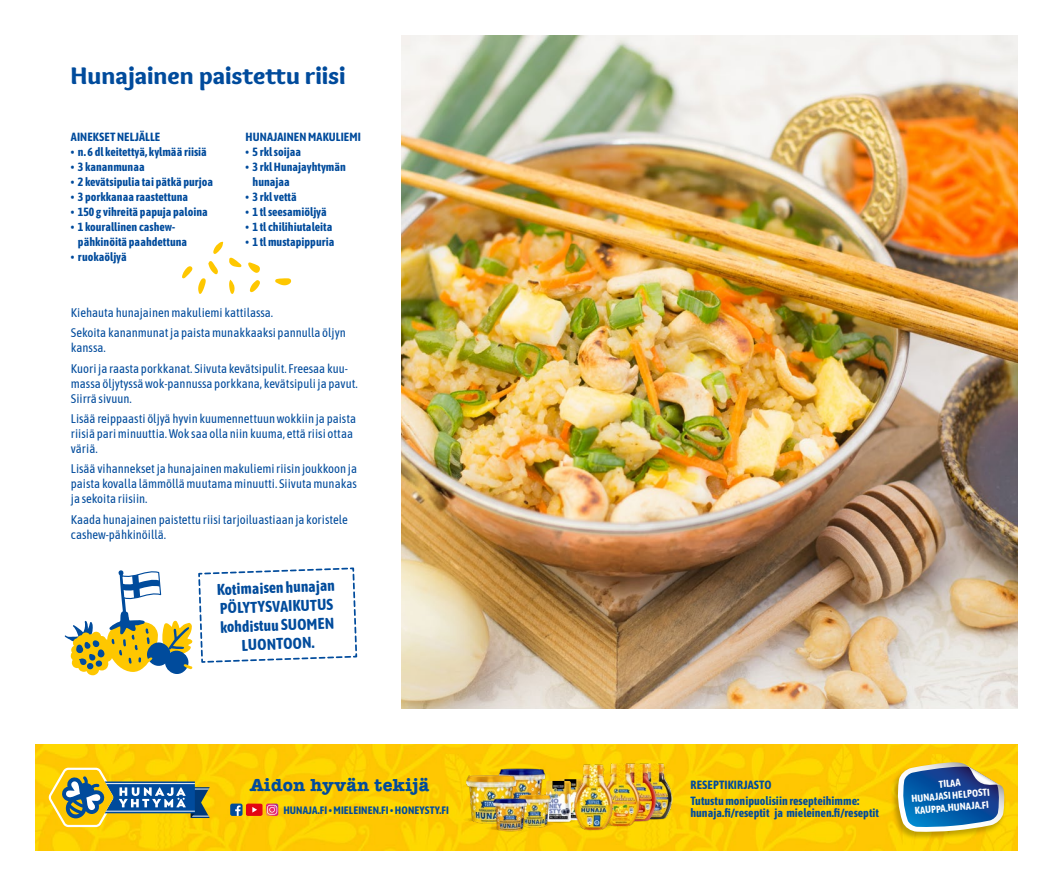
<style>
.page{position:relative;width:1053px;height:886px;background:#fff}
.page>*{position:absolute;margin:0;border:0;box-sizing:border-box;transform-origin:0 0}
.Iso_Reseptin_otsikko{font:900 25px "Overlock";color:#004b9c}
.t1{font:700 17.62px "American Typewriter ITC Pro";letter-spacing:.025em;color:#004b9c}
.Nostoteksti_Asap{font:700 15.62px/18.8px "Asap Condensed";color:#004b9c;text-align:center}
.Resepti_ohjeteksti_A{font:12.5px/15px "Asap Condensed";color:#004b9c}
.AINESOSAT_OTSIKKO_As{font:700 11.88px/15px "Asap Condensed";color:#004b9c}
.t2{font:700 10.75px "Asap Condensed";letter-spacing:.01em;color:#004b9c}
.t3{font:700 10.12px/12.4px "Asap Condensed";color:#fff;text-align:center}
</style>
<div class="page">
<img style="left:401px;top:35px;width:616px;height:674px">
<svg style="left:64px;top:567px;width:294px;height:109px"></svg>
<svg style="left:249px;top:280px;width:11px;height:13px"></svg>
<svg style="left:275px;top:278px;width:16px;height:7px"></svg>
<svg style="left:182px;top:266px;width:10px;height:12px"></svg>
<svg style="left:248px;top:262px;width:12px;height:11px"></svg>
<svg style="left:198px;top:242px;width:43px;height:52px"></svg>
<img style="left:36px;top:744px;width:981px;height:106px">
<div style="left:890px;top:761px;width:115px;height:79px;background:#000;opacity:.25"></div>
<svg style="left:896px;top:762px;width:108px;height:70px;background:#5c8290"></svg>
<svg style="left:48px;top:768px;width:162px;height:59px;background:#a8a656"></svg>
<div style="left:230px;top:803px;width:12px;height:13px;background:#004b9c;border-radius:2px"></div>
<svg style="left:235px;top:805px;width:5px;height:11px"></svg>
<svg style="left:246px;top:803px;width:32px;height:13px"></svg>
<img style="left:496px;top:761px;width:52px;height:28px">
<div style="left:462px;top:817px;width:34px;height:5px;background:#ffd900;border-radius:50%"></div>
<img style="left:463px;top:767px;width:55px;height:65px">
<img style="left:558px;top:779px;width:15px;height:40px">
<svg style="left:539px;top:819px;width:34px;height:4px"></svg>
<img style="left:546px;top:781px;width:25px;height:41px">
<div style="left:522px;top:821px;width:31px;height:5px;background:#f6be01;border-radius:50%"></div>
<img style="left:516px;top:789px;width:36px;height:43px">
<svg style="left:484px;top:826px;width:34px;height:4px"></svg>
<img style="left:491px;top:793px;width:37px;height:41px">
<img style="left:656px;top:763px;width:16px;height:57px">
<img style="left:640px;top:763px;width:16px;height:60px">
<img style="left:601px;top:763px;width:39px;height:64px">
<div style="left:571px;top:824px;width:37px;height:5px;background:#f9d400;border-radius:50%"></div>
<img style="left:573px;top:765px;width:40px;height:66px">
<p class="Iso_Reseptin_otsikko" style="left:71px;top:60px;width:276px">Hunajainen paistettu riisi</p>
<p class="AINESOSAT_OTSIKKO_As" style="left:71px;top:129px;width:91px">AINEKSET NELJÄLLE</p>
<p class="AINESOSAT_OTSIKKO_As" style="left:71px;top:144px;width:137px">• n. 6 dl keitettyä, kylmää riisiä</p>
<p class="AINESOSAT_OTSIKKO_As" style="left:71px;top:159px;width:75px">• 3 kananmunaa</p>
<p class="AINESOSAT_OTSIKKO_As" style="left:71px;top:174px;width:144px">• 2 kevätsipulia tai pätkä purjoa</p>
<p class="AINESOSAT_OTSIKKO_As" style="left:71px;top:189px;width:119px">• 3 porkkanaa raastettuna</p>
<p class="AINESOSAT_OTSIKKO_As" style="left:71px;top:204px;width:138px">• 150 g vihreitä papuja paloina</p>
<p class="AINESOSAT_OTSIKKO_As" style="left:78px;top:219px;width:111px;text-indent:-7px">• 1 kourallinen cashew&shy;pähkinöitä paahdettuna</p>
<p class="AINESOSAT_OTSIKKO_As" style="left:71px;top:249px;width:57px">• ruokaöljyä</p>
<p class="AINESOSAT_OTSIKKO_As" style="left:245px;top:129px;width:117px">HUNAJAINEN MAKULIEMI</p>
<p class="AINESOSAT_OTSIKKO_As" style="left:245px;top:144px;width:57px">• 5 rkl soijaa</p>
<p class="AINESOSAT_OTSIKKO_As" style="left:252px;top:159px;width:95px;text-indent:-7px">• 3 rkl Hunajayhtymän hunajaa</p>
<p class="AINESOSAT_OTSIKKO_As" style="left:245px;top:189px;width:53px">• 3 rkl vettä</p>
<p class="AINESOSAT_OTSIKKO_As" style="left:245px;top:204px;width:83px">• 1 tl seesamiöljyä</p>
<p class="AINESOSAT_OTSIKKO_As" style="left:245px;top:219px;width:88px">• 1 tl chilihiutaleita</p>
<p class="AINESOSAT_OTSIKKO_As" style="left:245px;top:234px;width:90px">• 1 tl mustapippuria</p>
<p class="Resepti_ohjeteksti_A" style="left:71px;top:304px;width:204px">Kiehauta hunajainen makuliemi kattilassa.</p>
<p class="Resepti_ohjeteksti_A" style="left:71px;top:325px;width:276px">Sekoita kananmunat ja paista munakkaaksi pannulla öljyn kanssa.</p>
<p class="Resepti_ohjeteksti_A" style="left:71px;top:360px;width:288px">Kuori ja raasta porkkanat. Siivuta kevätsipulit. Freesaa kuu&shy;massa öljytyssä wok-pannussa porkkana, kevätsipuli ja pavut.<br>Siirrä sivuun.</p>
<p class="Resepti_ohjeteksti_A" style="left:71px;top:410px;width:287px">Lisää reippaasti öljyä hyvin kuumennettuun wokkiin ja paista riisiä pari minuuttia. Wok saa olla niin kuuma, että riisi ottaa väriä.</p>
<p class="Resepti_ohjeteksti_A" style="left:71px;top:461px;width:288px;text-align:justify">Lisää vihannekset ja hunajainen makuliemi riisin joukkoon ja paista kovalla lämmöllä muutama minuutti. Siivuta munakas ja sekoita riisiin.</p>
<p class="Resepti_ohjeteksti_A" style="left:71px;top:511px;width:278px">Kaada hunajainen paistettu riisi tarjoiluastiaan ja koristele cashew-pähkinöillä.</p>
<p class="Nostoteksti_Asap" style="left:217px;top:579px;width:119px;rotate:-2deg">Kotimaisen hunajan<br>PÖLYTYSVAIKUTUS kohdistuu SUOMEN<br>LUONTOON.</p>
<h2 class="t1" style="left:250px;top:774px;width:181px">Aidon hyvän tekijä</h2>
<p class="AINESOSAT_OTSIKKO_As" style="left:690px;top:777px;width:83px">RESEPTIKIRJASTO</p>
<p class="t2" style="left:283px;top:802px;width:167px">HUNAJA.FI • MIELEINEN.FI • HONEYSTY.FI</p>
<p class="AINESOSAT_OTSIKKO_As" style="left:690px;top:795px;width:190px;line-height:11px">Tutustu monipuolisiin resepteihimme: hunaja.fi/reseptit ja mieleinen.fi/reseptit</p>
<p class="t3" style="left:909px;top:780px;width:80px;rotate:-5deg">TILAA<br>HUNAJASI HELPOSTI<br>KAUPPA.HUNAJA.FI</p>
</div>
